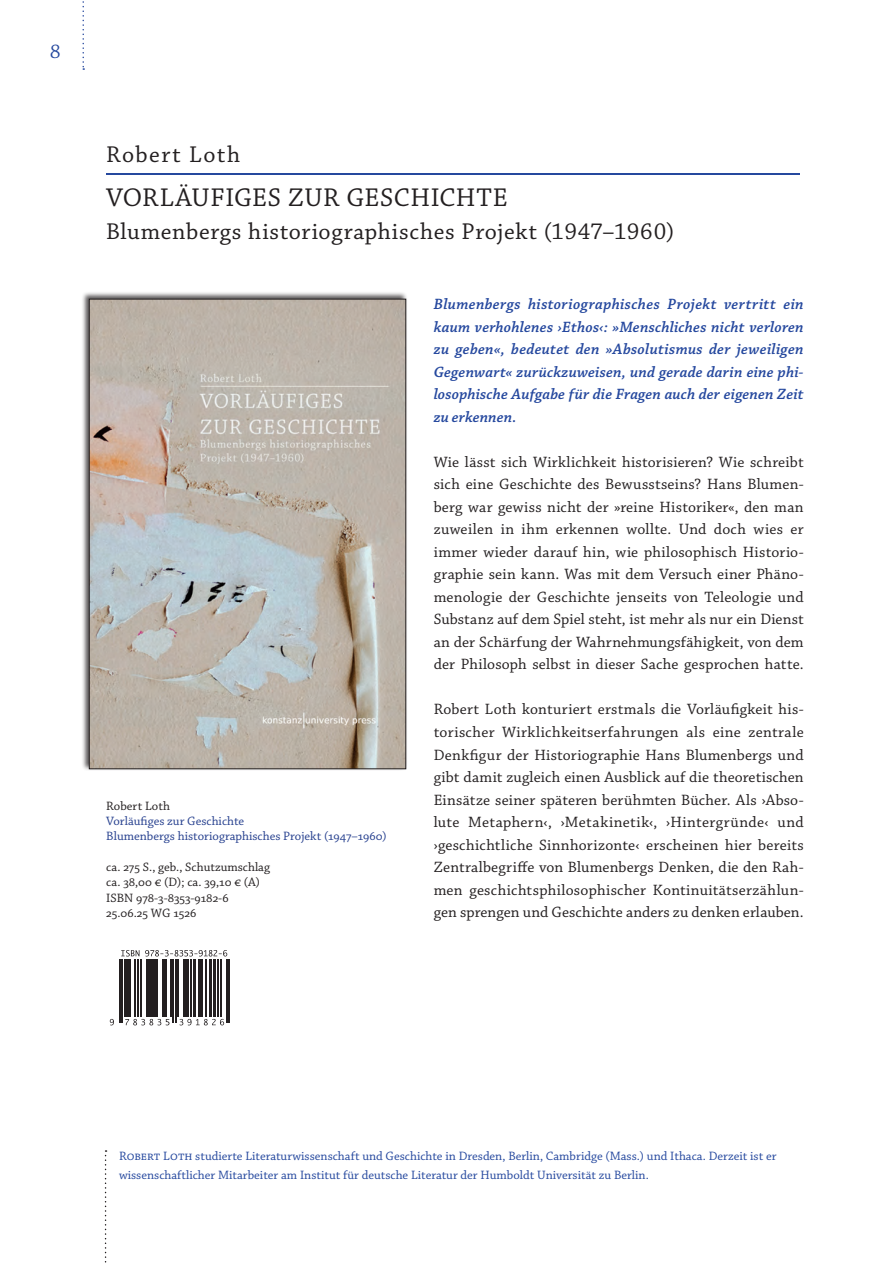
<style>
.page{position:relative;width:893px;height:1263px;background:#fff}
.page>*{position:absolute;margin:0;border:0;box-sizing:border-box;transform-origin:0 0}
.t1{font:27px "Chaparral Pro";letter-spacing:.025em;color:#231f20}
.t2{font:24px "Chaparral Pro";letter-spacing:.03em;color:#231f20}
.t3{font:21px "Chaparral Pro Subh";color:#25489e}
.t4{font:15.75px/22.5px "Chaparral Pro";letter-spacing:.01em;color:#231f20;text-align:justify}
.t5{font:italic 600 15.75px/22.5px "Chaparral Pro";letter-spacing:.01em;color:#25489e;text-align:justify}
.t6{font:12.75px/19.5px "Chaparral Pro";color:#25489e}
.t7{font:12.75px "Chaparral Pro";color:#231f20}
.t8{font:12.75px "Chaparral Pro";color:#253f8e}
</style>
<div class="page">
<svg style="left:82px;top:1px;width:2px;height:69px"></svg>
<div style="left:81px;top:291px;width:327px;height:480px;background:#231f20;opacity:.75"></div>
<img style="left:91px;top:301px;width:313px;height:466px">
<div style="left:89px;top:299px;width:317px;height:470px;border:1px solid #231f20"></div>
<svg style="left:105px;top:1150px;width:2px;height:113px"></svg>
<hr style="left:106px;top:174px;width:693px;height:1px;background:#25489e">
<hr style="left:119px;top:959px;width:2px;height:64px;background:#231f20">
<hr style="left:122px;top:959px;width:1px;height:64px;background:#231f20">
<svg style="left:110px;top:1019px;width:4px;height:6px"></svg>
<hr style="left:124px;top:959px;width:1px;height:58px;background:#231f20">
<hr style="left:125px;top:959px;width:1px;height:58px;background:#231f20">
<hr style="left:126px;top:959px;width:1px;height:58px;background:#231f20">
<hr style="left:129px;top:959px;width:1px;height:58px;background:#231f20">
<hr style="left:130px;top:959px;width:1px;height:58px;background:#231f20">
<hr style="left:134px;top:959px;width:2px;height:58px;background:#231f20">
<hr style="left:138px;top:959px;width:1px;height:58px;background:#231f20">
<hr style="left:140px;top:959px;width:1px;height:58px;background:#231f20">
<hr style="left:146px;top:959px;width:1px;height:58px;background:#231f20">
<hr style="left:148px;top:959px;width:1px;height:58px;background:#231f20">
<hr style="left:149px;top:959px;width:2px;height:58px;background:#231f20">
<hr style="left:152px;top:959px;width:1px;height:58px;background:#231f20">
<hr style="left:153px;top:959px;width:1px;height:58px;background:#231f20">
<hr style="left:154px;top:959px;width:1px;height:58px;background:#231f20">
<hr style="left:156px;top:959px;width:2px;height:58px;background:#231f20">
<hr style="left:162px;top:959px;width:1px;height:58px;background:#231f20">
<hr style="left:165px;top:959px;width:1px;height:58px;background:#231f20">
<hr style="left:166px;top:959px;width:1px;height:58px;background:#231f20">
<hr style="left:170px;top:959px;width:1px;height:58px;background:#231f20">
<svg style="left:125px;top:1019px;width:44px;height:6px"></svg>
<hr style="left:173px;top:959px;width:1px;height:64px;background:#231f20">
<hr style="left:175px;top:959px;width:1px;height:64px;background:#231f20">
<hr style="left:177px;top:959px;width:1px;height:58px;background:#231f20">
<hr style="left:183px;top:959px;width:1px;height:58px;background:#231f20">
<hr style="left:185px;top:959px;width:2px;height:58px;background:#231f20">
<hr style="left:187px;top:959px;width:1px;height:58px;background:#231f20">
<hr style="left:188px;top:959px;width:1px;height:58px;background:#231f20">
<hr style="left:190px;top:959px;width:1px;height:58px;background:#231f20">
<hr style="left:193px;top:959px;width:2px;height:58px;background:#231f20">
<hr style="left:195px;top:959px;width:1px;height:58px;background:#231f20">
<hr style="left:198px;top:959px;width:1px;height:58px;background:#231f20">
<hr style="left:199px;top:959px;width:1px;height:58px;background:#231f20">
<hr style="left:202px;top:959px;width:1px;height:58px;background:#231f20">
<hr style="left:205px;top:959px;width:1px;height:58px;background:#231f20">
<hr style="left:210px;top:959px;width:1px;height:58px;background:#231f20">
<hr style="left:211px;top:959px;width:1px;height:58px;background:#231f20">
<hr style="left:213px;top:959px;width:1px;height:58px;background:#231f20">
<hr style="left:214px;top:959px;width:1px;height:58px;background:#231f20">
<hr style="left:218px;top:959px;width:1px;height:58px;background:#231f20">
<hr style="left:220px;top:959px;width:1px;height:58px;background:#231f20">
<svg style="left:180px;top:1019px;width:44px;height:6px"></svg>
<hr style="left:226px;top:959px;width:1px;height:64px;background:#231f20">
<hr style="left:228px;top:959px;width:1px;height:64px;background:#231f20">
<svg style="left:121px;top:950px;width:106px;height:6px"></svg>
<p class="t3" style="left:50px;top:40px;width:12px">8</p>
<p class="t2" style="left:106px;top:141px;width:135px">Robert Loth</p>
<p class="t1" style="left:106px;top:182px;width:403px">VORLÄUFIGES ZUR GESCHICHTE</p>
<p class="t2" style="left:106px;top:218px;width:569px">Blumenbergs historiographisches Projekt (1947–1960)</p>
<p class="t7" style="left:106px;top:799px;width:65px">Robert Loth</p>
<p class="t8" style="left:106px;top:814px;width:139px">Vorläufiges zur Geschichte</p>
<p class="t8" style="left:106px;top:829px;width:282px">Blumenbergs historiographisches Projekt (1947–1960)</p>
<p class="t7" style="left:106px;top:860px;width:165px">ca. 275 S., geb., Schutzumschlag</p>
<p class="t7" style="left:106px;top:875px;width:155px">ca. 38,00 € (D); ca. 39,10 € (A)</p>
<p class="t7" style="left:106px;top:890px;width:124px">ISBN 978-3-8353-9182-6</p>
<p class="t7" style="left:106px;top:906px;width:92px">25.06.25 WG 1526</p>
<p class="t5" style="left:434px;top:294px;width:371px">Blumenbergs historiographisches Projekt vertritt ein kaum verhohlenes ›Ethos‹: »Menschliches nicht verloren zu geben«, bedeutet den »Absolutismus der jeweiligen Gegenwart« zurückzuweisen, und gerade darin eine phi&shy;losophische Aufgabe für die Fragen auch der eigenen Zeit zu erkennen.</p>
<p class="t4" style="left:434px;top:451px;width:371px">Wie lässt sich Wirklichkeit historisieren? Wie schreibt sich eine Geschichte des Bewusstseins? Hans Blumen&shy;berg war gewiss nicht der »reine Historiker«, den man zuweilen in ihm erkennen wollte. Und doch wies er immer wieder darauf hin, wie philosophisch Historio&shy;graphie sein kann. Was mit dem Versuch einer Phäno&shy;menologie der Geschichte jenseits von Teleologie und Substanz auf dem Spiel steht, ist mehr als nur ein Dienst an der Schärfung der Wahrnehmungsfähigkeit, von dem der Philosoph selbst in dieser Sache gesprochen hatte.</p>
<p class="t4" style="left:434px;top:699px;width:371px">Robert Loth konturiert erstmals die Vorläufigkeit his&shy;torischer Wirklichkeitserfahrungen als eine zentrale Denkfigur der Historiographie Hans Blumenbergs und gibt damit zugleich einen Ausblick auf die theoretischen Einsätze seiner späteren berühmten Bücher. Als ›Abso&shy;lute Metaphern‹, ›Metakinetik‹, ›Hintergründe‹ und ›geschichtliche Sinnhorizonte‹ erscheinen hier bereits Zentralbegriffe von Blumenbergs Denken, die den Rah&shy;men geschichtsphilosophischer Kontinuitätserzählun&shy;gen sprengen und Geschichte anders zu denken erlauben.</p>
<p class="t6" style="left:119px;top:1146px;width:659px">Robert Loth studierte Literaturwissenschaft und Geschichte in Dresden, Berlin, Cambridge (Mass.) und Ithaca. Derzeit ist er wissenschaftlicher Mitarbeiter am Institut für deutsche Literatur der Humboldt Universität zu Berlin.</p>
</div>
